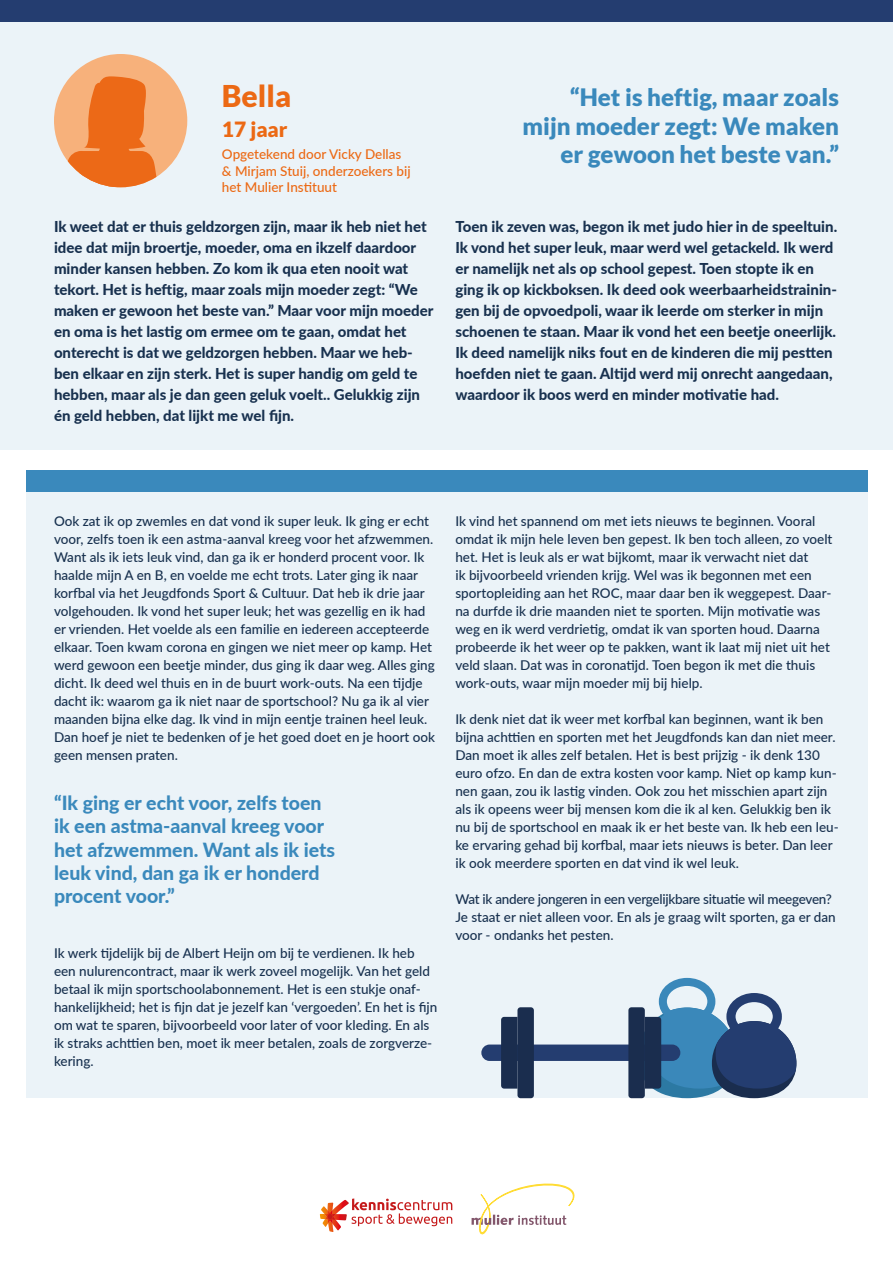
<style>
.page{position:relative;width:893px;height:1263px;background:#fff}
.page>*{position:absolute;margin:0;border:0;box-sizing:border-box;transform-origin:0 0}
.Kop{font:900 30px "Lato";color:#ec6914}
.t1{font:900 24px/28.8px "Lato";color:#3a89bc;text-align:right}
.Sub_kop{font:900 21px "Lato";color:#ec6914}
.Quote_klein{font:800 19.5px/23.4px "Lato";color:#3a89bc}
.Intro{font:800 15px/21px "Lato";color:#18314f}
.Tekst{font:500 13.5px/18px "Lato";color:#18314f}
.Tekst_sub_kop{font:500 13.5px/16.2px "Lato";color:#ec6914}
</style>
<div class="page">
<div style="left:0;top:0;width:893px;height:449px;background:#ebf3f8"></div>
<div style="left:26px;top:481px;width:841px;height:617px;background:#ebf3f8"></div>
<div style="left:26px;top:471px;width:841px;height:21px;background:#3a89bc"></div>
<div style="left:0;top:0;width:893px;height:21px;background:#243d70"></div>
<svg style="left:54px;top:54px;width:133px;height:133px"></svg>
<div style="left:659px;top:978px;width:56px;height:47px;border:8px solid #3a88ba;border-radius:50%"></div>
<div style="left:481px;top:1044px;width:199px;height:17px;background:#243d70;border-radius:8px"></div>
<div style="left:517px;top:1007px;width:17px;height:91px;background:#1a2d4e;border-radius:3px"></div>
<svg style="left:501px;top:1017px;width:16px;height:71px"></svg>
<div style="left:628px;top:1007px;width:17px;height:91px;background:#1a2d4e;border-radius:3px"></div>
<svg style="left:637px;top:1007px;width:159px;height:91px"></svg>
<div style="left:726px;top:993px;width:56px;height:47px;border:9px solid #243d70;border-radius:50%"></div>
<svg style="left:320px;top:1198px;width:132px;height:34px"></svg>
<svg style="left:472px;top:1184px;width:102px;height:50px"></svg>
<p class="Kop" style="left:222px;top:79px;width:71px">Bella</p>
<p class="Sub_kop" style="left:222px;top:117px;width:67px">17 jaar</p>
<p class="t1" style="left:523px;top:82px;width:318px">“Het is heftig, maar zoals mijn moeder zegt: We maken</p>
<p class="Tekst_sub_kop" style="left:222px;top:146px;width:181px">Opgetekend door Vicky Dellas</p>
<p class="t1" style="left:560px;top:140px;width:280px">er gewoon het beste van.”</p>
<p class="Tekst_sub_kop" style="left:222px;top:162px;width:190px">&amp; Mirjam Stuij, onderzoekers bij het Mulier Instituut</p>
<p class="Intro" style="left:54px;top:216px;width:381px">Ik weet dat er thuis geldzorgen zijn, maar ik heb niet het idee dat mijn broertje, moeder, oma en ikzelf daardoor minder kansen hebben. Zo kom ik qua eten nooit wat tekort. Het is heftig, maar zoals mijn moeder zegt: “We maken er gewoon het beste van.” Maar voor mijn moeder en oma is het lastig om ermee om te gaan, omdat het onterecht is dat we geldzorgen hebben. Maar we heb&shy;ben elkaar en zijn sterk. Het is super handig om geld te hebben, maar als je dan geen geluk voelt.. Gelukkig zijn én geld hebben, dat lijkt me wel fijn.</p>
<p class="Intro" style="left:455px;top:216px;width:383px">Toen ik zeven was, begon ik met judo hier in de speeltuin.<br>Ik vond het super leuk, maar werd wel getackeld. Ik werd er namelijk net als op school gepest. Toen stopte ik en ging ik op kickboksen. Ik deed ook weerbaarheidstrainin&shy;gen bij de opvoedpoli, waar ik leerde om sterker in mijn schoenen te staan. Maar ik vond het een beetje oneerlijk.<br>Ik deed namelijk niks fout en de kinderen die mij pestten hoefden niet te gaan. Altijd werd mij onrecht aangedaan, waardoor ik boos werd en minder motivatie had.</p>
<p class="Tekst" style="left:54px;top:512px;width:383px">Ook zat ik op zwemles en dat vond ik super leuk. Ik ging er echt voor, zelfs toen ik een astma-aanval kreeg voor het afzwemmen.<br>Want als ik iets leuk vind, dan ga ik er honderd procent voor. Ik haalde mijn A en B, en voelde me echt trots. Later ging ik naar korfbal via het Jeugdfonds Sport &amp; Cultuur. Dat heb ik drie jaar volgehouden. Ik vond het super leuk; het was gezellig en ik had er vrienden. Het voelde als een familie en iedereen accepteerde elkaar. Toen kwam corona en gingen we niet meer op kamp. Het werd gewoon een beetje minder, dus ging ik daar weg. Alles ging dicht. Ik deed wel thuis en in de buurt work-outs. Na een tijdje dacht ik: waarom ga ik niet naar de sportschool? Nu ga ik al vier maanden bijna elke dag. Ik vind in mijn eentje trainen heel leuk.<br>Dan hoef je niet te bedenken of je het goed doet en je hoort ook geen mensen praten.</p>
<p class="Quote_klein" style="left:54px;top:790px;width:283px">“Ik ging er echt voor, zelfs toen ik een astma-aanval kreeg voor het afzwemmen. Want als ik iets leuk vind, dan ga ik er honderd procent voor.”</p>
<p class="Tekst" style="left:54px;top:944px;width:385px">Ik werk tijdelijk bij de Albert Heijn om bij te verdienen. Ik heb een nulurencontract, maar ik werk zoveel mogelijk. Van het geld betaal ik mijn sportschoolabonnement. Het is een stukje onaf&shy;hankelijkheid; het is fijn dat je jezelf kan ‘vergoeden’. En het is fijn om wat te sparen, bijvoorbeeld voor later of voor kleding. En als ik straks achttien ben, moet ik meer betalen, zoals de zorgverze&shy;kering.</p>
<p class="Tekst" style="left:455px;top:512px;width:379px">Ik vind het spannend om met iets nieuws te beginnen. Vooral omdat ik mijn hele leven ben gepest. Ik ben toch alleen, zo voelt het. Het is leuk als er wat bijkomt, maar ik verwacht niet dat<br>ik bijvoorbeeld vrienden krijg. Wel was ik begonnen met een sportopleiding aan het ROC, maar daar ben ik weggepest. Daar&shy;na durfde ik drie maanden niet te sporten. Mijn motivatie was weg en ik werd verdrietig, omdat ik van sporten houd. Daarna probeerde ik het weer op te pakken, want ik laat mij niet uit het veld slaan. Dat was in coronatijd. Toen begon ik met die thuis work-outs, waar mijn moeder mij bij hielp.</p>
<p class="Tekst" style="left:455px;top:710px;width:385px">Ik denk niet dat ik weer met korfbal kan beginnen, want ik ben bijna achttien en sporten met het Jeugdfonds kan dan niet meer.<br>Dan moet ik alles zelf betalen. Het is best prijzig - ik denk 130 euro ofzo. En dan de extra kosten voor kamp. Niet op kamp kun&shy;nen gaan, zou ik lastig vinden. Ook zou het misschien apart zijn als ik opeens weer bij mensen kom die ik al ken. Gelukkig ben ik nu bij de sportschool en maak ik er het beste van. Ik heb een leu&shy;ke ervaring gehad bij korfbal, maar iets nieuws is beter. Dan leer ik ook meerdere sporten en dat vind ik wel leuk.</p>
<p class="Tekst" style="left:455px;top:890px;width:382px">Wat ik andere jongeren in een vergelijkbare situatie wil meegeven?<br>Je staat er niet alleen voor. En als je graag wilt sporten, ga er dan voor - ondanks het pesten.</p>
</div>
